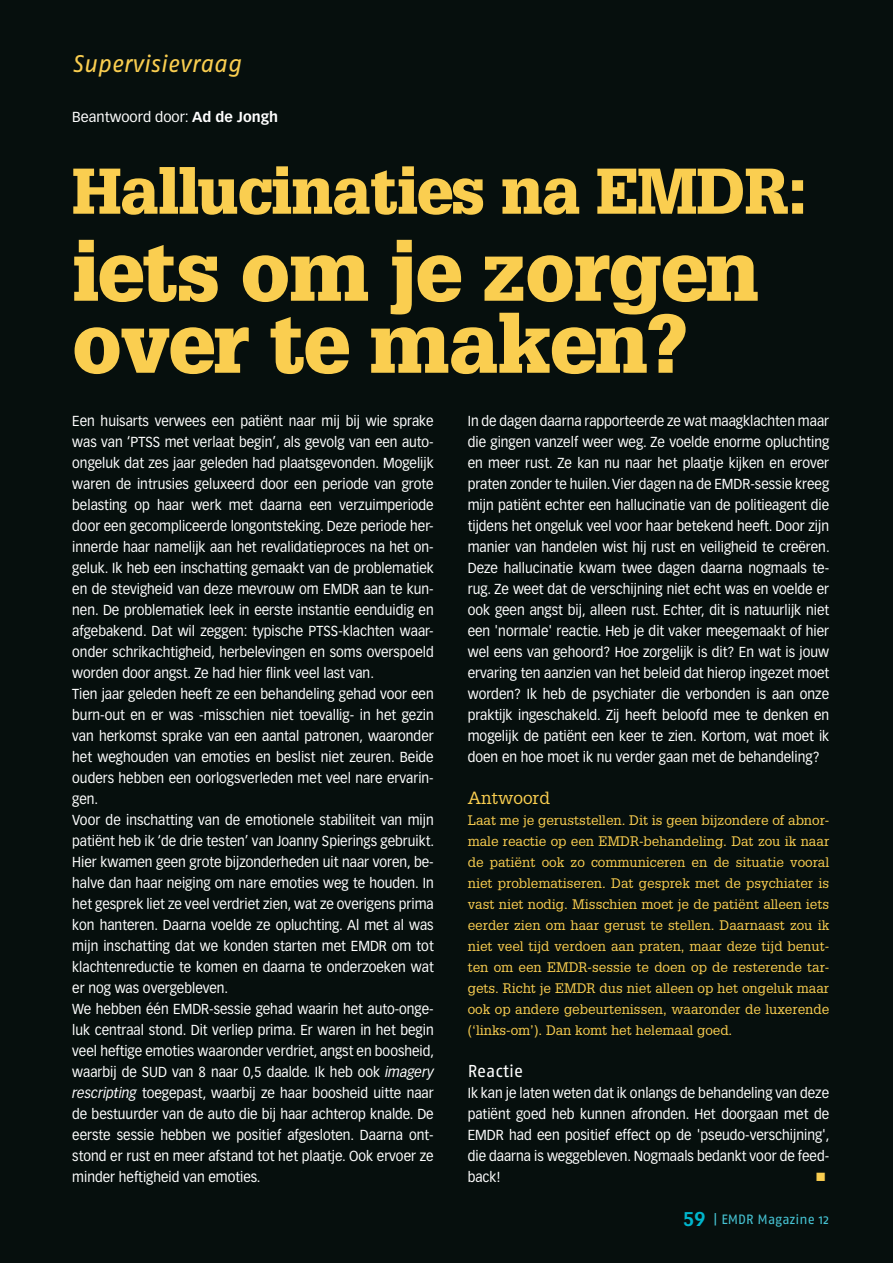
<style>
.page{position:relative;width:893px;height:1263px;background:#060f0d}
.page>*{position:absolute;margin:0;border:0;box-sizing:border-box;transform-origin:0 0}
.t1{font:900 81px/72px "Glypha";letter-spacing:-.015em;color:#face50}
.t2{font:900 63px "Glypha";letter-spacing:-.015em;color:#face50}
.t3{font:italic 24px "Fago No";color:#face50}
.t4{font:17.25px "Glypha";color:#face50}
.t5{font:17.25px "Fago No";color:#fff}
.t6{font:14.25px/21px "Vectora LH";color:#fff;text-align:justify;scale:.94 1}
.t7{font:14.25px "Vectora LH";color:#fff}
.t8{font:13.5px/21px "Glypha";color:#face50;text-align:justify}
.t9{font:13.5px "Fago No";color:#46c3d3}
.s1{font-weight:700}
.s2{font-style:italic}
.s3{font-family:"Vectora LH";font-weight:700;font-size:19.5px;color:#00b5cc}
</style>
<div class="page">
<h3 class="t3" style="left:72px;top:53px;width:171px">Supervisievraag</h3>
<p class="t7" style="left:72px;top:111px;width:207px">Beantwoord door: <span class="s1">Ad de Jongh</span></p>
<h2 class="t2" style="left:72px;top:167px;width:736px">Hallucinaties na EMDR:</h2>
<h1 class="t1" style="left:72px;top:241px;width:688px">iets om je zorgen over te maken?</h1>
<p class="t6" style="left:72px;top:411px;width:387px;text-align:left">Een huisarts verwees een patiënt naar mij bij wie sprake was van ‘PTSS met verlaat begin’, als gevolg van een auto&shy;ongeluk dat zes jaar geleden had plaatsgevonden. Mogelijk waren de intrusies geluxeerd door een periode van grote belasting op haar werk met daarna een verzuimperiode door een gecompliceerde longontsteking. Deze periode her&shy;innerde haar namelijk aan het revalidatieproces na het on&shy;geluk. Ik heb een inschatting gemaakt van de problematiek en de stevigheid van deze mevrouw om EMDR aan te kun&shy;nen. De problematiek leek in eerste instantie eenduidig en afgebakend. Dat wil zeggen: typische PTSS-klachten waar&shy;onder schrikachtigheid, herbelevingen en soms overspoeld worden door angst. Ze had hier flink veel last van.<br>Tien jaar geleden heeft ze een behandeling gehad voor een burn-out en er was -misschien niet toevallig- in het gezin van herkomst sprake van een aantal patronen, waaronder het weghouden van emoties en beslist niet zeuren. Beide ouders hebben een oorlogsverleden met veel nare ervarin&shy;gen.<br>Voor de inschatting van de emotionele stabiliteit van mijn patiënt heb ik ‘de drie testen’ van Joanny Spierings gebruikt.<br>Hier kwamen geen grote bijzonderheden uit naar voren, be&shy;halve dan haar neiging om nare emoties weg te houden. In het gesprek liet ze veel verdriet zien, wat ze overigens prima kon hanteren. Daarna voelde ze opluchting. Al met al was mijn inschatting dat we konden starten met EMDR om tot klachtenreductie te komen en daarna te onderzoeken wat er nog was overgebleven.<br>We hebben één EMDR-sessie gehad waarin het auto-onge&shy;luk centraal stond. Dit verliep prima. Er waren in het begin veel heftige emoties waaronder verdriet, angst en boosheid, waarbij de SUD van 8 naar 0,5 daalde. Ik heb ook <span class="s2">imagery rescripting</span> toegepast, waarbij ze haar boosheid uitte naar de bestuurder van de auto die bij haar achterop knalde. De eerste sessie hebben we positief afgesloten. Daarna ont&shy;stond er rust en meer afstand tot het plaatje. Ook ervoer ze minder heftigheid van emoties.</p>
<p class="t6" style="left:468px;top:411px;width:387px">In de dagen daarna rapporteerde ze wat maagklachten maar die gingen vanzelf weer weg. Ze voelde enorme opluchting en meer rust. Ze kan nu naar het plaatje kijken en erover praten zonder te huilen. Vier dagen na de EMDR-sessie kreeg mijn patiënt echter een hallucinatie van de politieagent die tijdens het ongeluk veel voor haar betekend heeft. Door zijn manier van handelen wist hij rust en veiligheid te creëren.<br>Deze hallucinatie kwam twee dagen daarna nogmaals te&shy;rug. Ze weet dat de verschijning niet echt was en voelde er ook geen angst bij, alleen rust. Echter, dit is natuurlijk niet een 'normale' reactie. Heb je dit vaker meegemaakt of hier wel eens van gehoord? Hoe zorgelijk is dit? En wat is jouw ervaring ten aanzien van het beleid dat hierop ingezet moet worden? Ik heb de psychiater die verbonden is aan onze praktijk ingeschakeld. Zij heeft beloofd mee te denken en mogelijk de patiënt een keer te zien. Kortom, wat moet ik doen en hoe moet ik nu verder gaan met de behandeling?</p>
<p class="t4" style="left:468px;top:791px;width:84px">Antwoord</p>
<p class="t8" style="left:468px;top:811px;width:363px">Laat me je geruststellen. Dit is geen bijzondere of abnor&shy;male reactie op een EMDR-behandeling. Dat zou ik naar de patiënt ook zo communiceren en de situatie vooral niet problematiseren. Dat gesprek met de psychiater is vast niet nodig. Misschien moet je de patiënt alleen iets eerder zien om haar gerust te stellen. Daarnaast zou ik niet veel tijd verdoen aan praten, maar deze tijd benut&shy;ten om een EMDR-sessie te doen op de resterende tar&shy;gets. Richt je EMDR dus niet alleen op het ongeluk maar ook op andere gebeurtenissen, waaronder de luxerende (‘links-om’). Dan komt het helemaal goed.</p>
<p class="t5" style="left:468px;top:1063px;width:57px">Reactie</p>
<p class="t6" style="left:468px;top:1083px;width:386px">Ik kan je laten weten dat ik onlangs de behandeling van deze patiënt goed heb kunnen afronden. Het doorgaan met de EMDR had een positief effect op de 'pseudo-verschijning', die daarna is weggebleven. Nogmaals bedankt voor de feed&shy;back!</p>
<p class="t9" style="left:683px;top:1213px;width:148px"><span class="s3">59</span> | EMDR Magazine 12</p>
</div>
